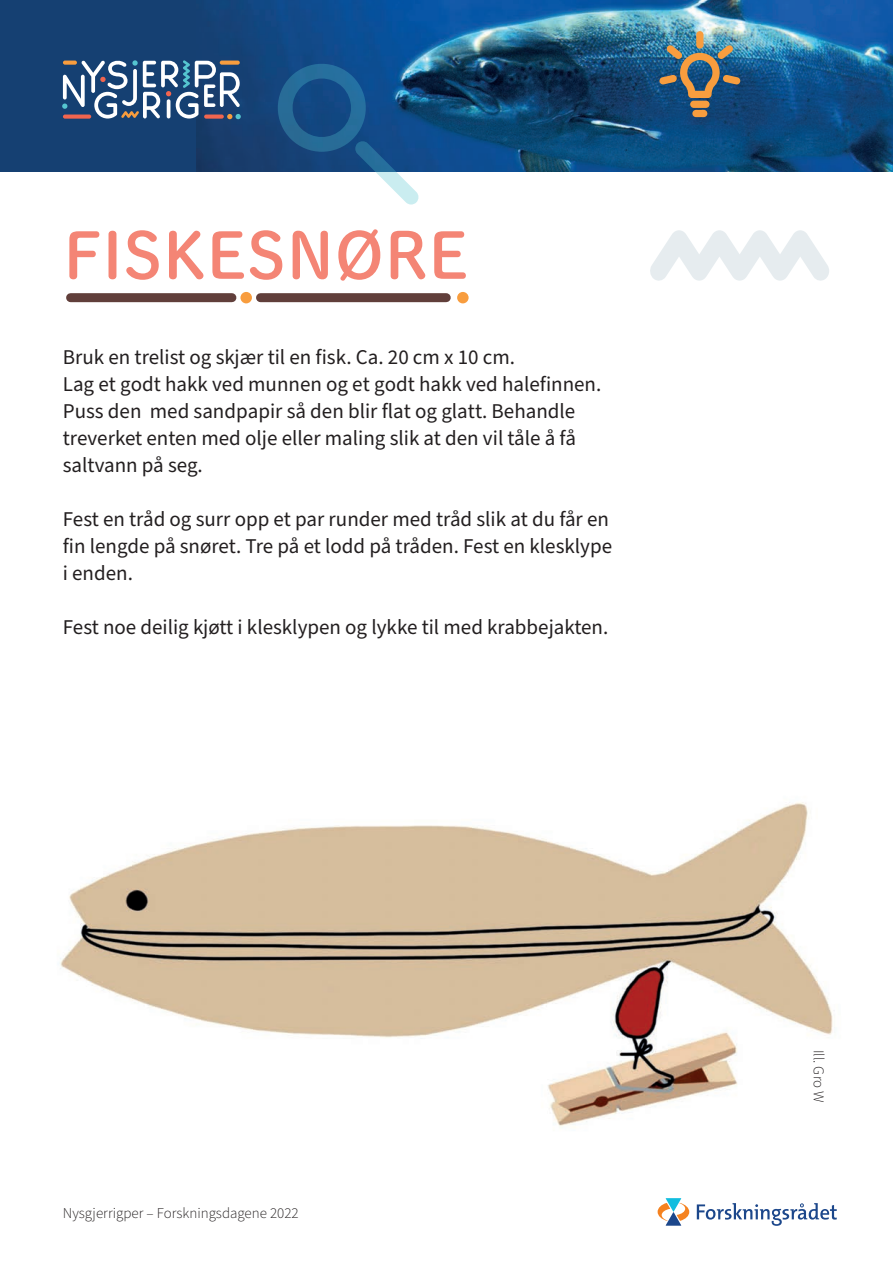
<style>
.page{position:relative;width:893px;height:1263px;background:#fff}
.page>*{position:absolute;margin:0;border:0;box-sizing:border-box;transform-origin:0 0}
.t1{font:63px "DNP Shuei M Go Std B";letter-spacing:.03em;color:#f48575}
.t2{font:21px/27px "Source Sans Pro";color:#231f20}
.t3{font:300 15px "Source Sans Pro";color:#231f20}
</style>
<div class="page">
<img style="left:60px;top:802px;width:773px;height:326px">
<div style="left:0;top:0;width:893px;height:172px;background:#154072"></div>
<img style="left:197px;top:0;width:696px;height:172px">
<svg style="left:276px;top:62px;width:143px;height:143px"></svg>
<div style="left:690px;top:101px;width:20px;height:7px;background:#f89d3e;border-radius:4px"></div>
<div style="left:692px;top:110px;width:15px;height:7px;background:#f89d3e;border-radius:4px"></div>
<div style="left:696px;top:31px;width:7px;height:18px;background:#f89d3e;border-radius:4px"></div>
<img style="left:659px;top:45px;width:82px;height:53px">
<svg style="left:697px;top:1203px;width:140px;height:23px"></svg>
<svg style="left:658px;top:1198px;width:31px;height:28px"></svg>
<svg style="left:62px;top:60px;width:179px;height:59px"></svg>
<svg style="left:220px;top:61px;width:20px;height:4px"></svg>
<div style="left:71px;top:293px;width:161px;height:9px;background:#613f3b"></div>
<div style="left:260px;top:293px;width:186px;height:9px;background:#613f3b"></div>
<div style="left:240px;top:292px;width:12px;height:11px;background:#f89d3e;border-radius:50%"></div>
<div style="left:457px;top:292px;width:12px;height:11px;background:#f89d3e;border-radius:50%"></div>
<svg style="left:650px;top:230px;width:179px;height:51px"></svg>
<h1 class="t1" style="left:64px;top:209px;width:405px">FISKESNØRE</h1>
<p class="t2" style="left:63px;top:344px;width:540px">Bruk en trelist og skjær til en fisk. Ca. 20 cm x 10 cm.<br>Lag et godt hakk ved munnen og et godt hakk ved halefinnen.<br>Puss den med sandpapir så den blir flat og glatt. Behandle treverket enten med olje eller maling slik at den vil tåle å få saltvann på seg.</p>
<p class="t2" style="left:63px;top:506px;width:551px">Fest en tråd og surr opp et par runder med tråd slik at du får en fin lengde på snøret. Tre på et lodd på tråden. Fest en klesklype i enden.</p>
<p class="t2" style="left:63px;top:614px;width:547px">Fest noe deilig kjøtt i klesklypen og lykke til med krabbejakten.</p>
<p class="t3" style="left:63px;top:1203px;width:237px">Nysgjerrigper – Forskningsdagene 2022</p>
<p class="t3" style="left:829px;top:1049px;width:55px;rotate:90deg">Ill. Gro W</p>
</div>
